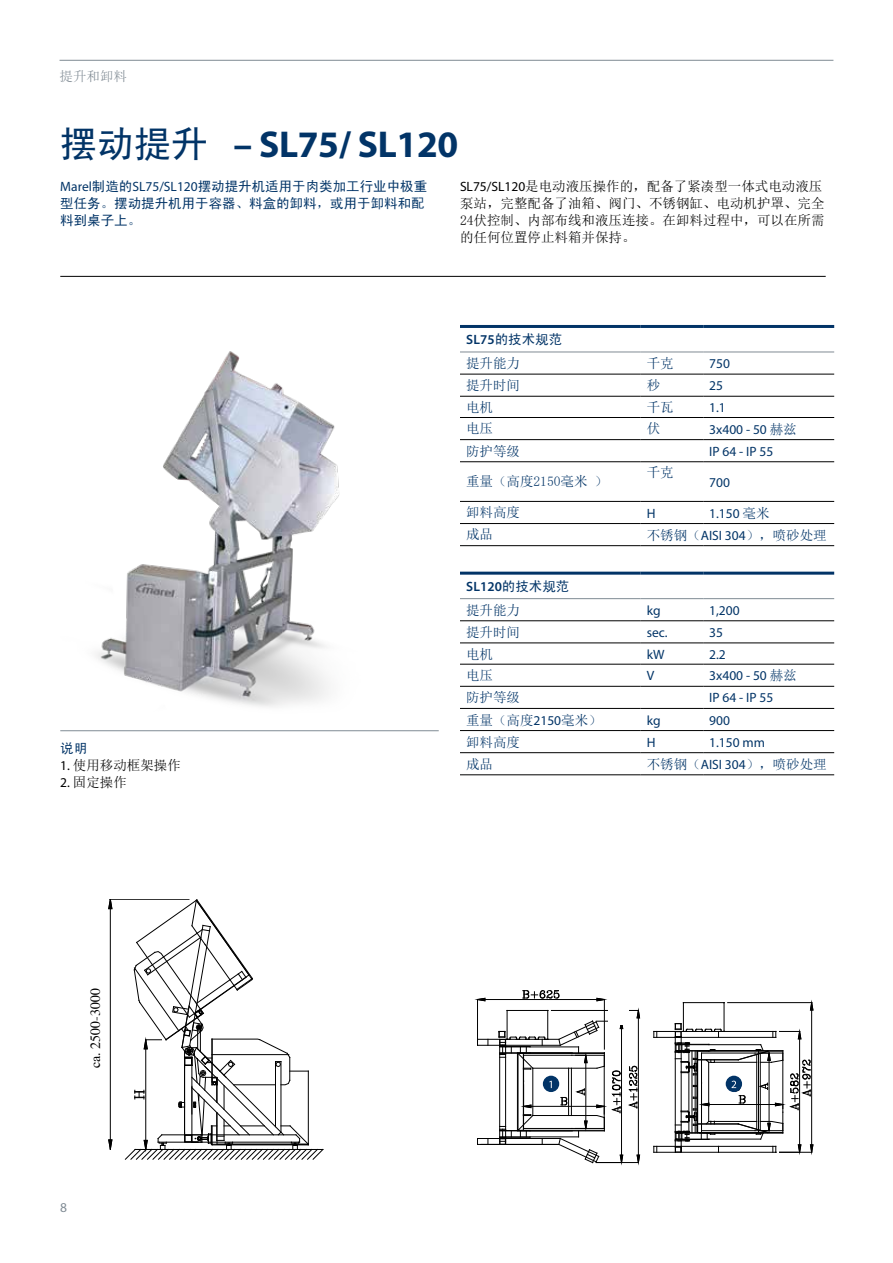
<style>
.page{position:relative;width:893px;height:1263px;background:#fff}
.page>*{position:absolute;margin:0;border:0;box-sizing:border-box;transform-origin:0 0}
.t1{font:700 37.5px "Myriad Pro";letter-spacing:-.01em;color:#023467}
.t2{font:14.1px "Times";color:#000}
.t3{font:13.5px/17px "Sim Sun";color:#000}
.t4{font:13.5px "Sim Sun";color:#023467}
.t5{font:13.5px "Myriad Pro";color:#023467}
.t6{font:13.5px/17px "Sim Hei";color:#023467}
.t7{font:600 13.5px "Myriad Pro";letter-spacing:.005em;color:#023467}
.t8{font:13.5px "Sim Sun";color:#808b94}
.t9{font:13.5px "Myriad Pro";color:#808b94}
.s1{font-family:"Sim Hei";font-weight:400}
.s2{font-family:"Myriad Pro"}
.s3{font-family:"Myriad Pro";font-weight:600}
.s4{font-family:"Sim Sun"}
</style>
<div class="page">
<hr style="left:60px;top:60px;width:773px;height:1px;background:#808b94">
<hr style="left:654px;top:1152px;width:122px;height:1px;background:#000">
<hr style="left:654px;top:1146px;width:122px;height:1px;background:#000">
<hr style="left:654px;top:1031px;width:122px;height:1px;background:#000">
<hr style="left:654px;top:1037px;width:122px;height:1px;background:#000">
<svg style="left:654px;top:1146px;width:3px;height:6px"></svg>
<hr style="left:604px;top:999px;width:1px;height:50px;background:#000">
<hr style="left:477px;top:999px;width:1px;height:42px;background:#000">
<hr style="left:485px;top:999px;width:112px;height:1px;background:#000">
<svg style="left:596px;top:998px;width:11px;height:3px"></svg>
<svg style="left:522px;top:990px;width:37px;height:9px"></svg>
<svg style="left:475px;top:998px;width:10px;height:3px"></svg>
<svg style="left:125px;top:899px;width:199px;height:261px"></svg>
<hr style="left:110px;top:909px;width:1px;height:231px;background:#000">
<svg style="left:108px;top:899px;width:4px;height:10px"></svg>
<svg style="left:108px;top:1139px;width:4px;height:11px"></svg>
<hr style="left:110px;top:899px;width:79px;height:1px;background:#000">
<img style="left:60px;top:351px;width:339px;height:381px">
<hr style="left:60px;top:276px;width:766px;height:1px;background:#000">
<hr style="left:460px;top:374px;width:181px;height:1px;background:#000">
<hr style="left:641px;top:374px;width:62px;height:1px;background:#000">
<hr style="left:703px;top:374px;width:131px;height:1px;background:#000">
<hr style="left:460px;top:352px;width:181px;height:1px;background:#808b94">
<hr style="left:641px;top:352px;width:62px;height:1px;background:#808b94">
<hr style="left:703px;top:352px;width:131px;height:1px;background:#808b94">
<hr style="left:460px;top:325px;width:181px;height:3px;background:#023467">
<hr style="left:641px;top:325px;width:62px;height:3px;background:#023467">
<hr style="left:703px;top:325px;width:131px;height:3px;background:#023467">
<hr style="left:460px;top:396px;width:181px;height:1px;background:#000">
<hr style="left:641px;top:396px;width:62px;height:1px;background:#000">
<hr style="left:703px;top:396px;width:131px;height:1px;background:#000">
<hr style="left:460px;top:417px;width:181px;height:1px;background:#000">
<hr style="left:641px;top:417px;width:62px;height:1px;background:#000">
<hr style="left:703px;top:417px;width:131px;height:1px;background:#000">
<hr style="left:460px;top:439px;width:181px;height:1px;background:#000">
<hr style="left:641px;top:439px;width:62px;height:1px;background:#000">
<hr style="left:703px;top:439px;width:131px;height:1px;background:#000">
<hr style="left:460px;top:461px;width:181px;height:1px;background:#000">
<hr style="left:641px;top:461px;width:62px;height:1px;background:#000">
<hr style="left:703px;top:461px;width:131px;height:1px;background:#000">
<hr style="left:460px;top:501px;width:181px;height:1px;background:#000">
<hr style="left:641px;top:501px;width:62px;height:1px;background:#000">
<hr style="left:703px;top:501px;width:131px;height:1px;background:#000">
<hr style="left:460px;top:523px;width:181px;height:1px;background:#000">
<hr style="left:641px;top:523px;width:62px;height:1px;background:#000">
<hr style="left:703px;top:523px;width:131px;height:1px;background:#000">
<hr style="left:460px;top:545px;width:181px;height:1px;background:#000">
<hr style="left:641px;top:545px;width:62px;height:1px;background:#000">
<hr style="left:703px;top:545px;width:131px;height:1px;background:#000">
<hr style="left:460px;top:620px;width:181px;height:1px;background:#000">
<hr style="left:641px;top:620px;width:62px;height:1px;background:#000">
<hr style="left:703px;top:620px;width:131px;height:1px;background:#000">
<hr style="left:460px;top:598px;width:181px;height:1px;background:#808b94">
<hr style="left:641px;top:598px;width:62px;height:1px;background:#808b94">
<hr style="left:703px;top:598px;width:131px;height:1px;background:#808b94">
<hr style="left:460px;top:572px;width:181px;height:3px;background:#023467">
<hr style="left:641px;top:572px;width:62px;height:3px;background:#023467">
<hr style="left:703px;top:572px;width:131px;height:3px;background:#023467">
<hr style="left:460px;top:643px;width:181px;height:1px;background:#000">
<hr style="left:641px;top:643px;width:62px;height:1px;background:#000">
<hr style="left:703px;top:643px;width:131px;height:1px;background:#000">
<hr style="left:460px;top:664px;width:181px;height:1px;background:#000">
<hr style="left:641px;top:664px;width:62px;height:1px;background:#000">
<hr style="left:703px;top:664px;width:131px;height:1px;background:#000">
<hr style="left:460px;top:686px;width:181px;height:1px;background:#000">
<hr style="left:641px;top:686px;width:62px;height:1px;background:#000">
<hr style="left:703px;top:686px;width:131px;height:1px;background:#000">
<hr style="left:460px;top:708px;width:181px;height:1px;background:#000">
<hr style="left:641px;top:708px;width:62px;height:1px;background:#000">
<hr style="left:703px;top:708px;width:131px;height:1px;background:#000">
<hr style="left:460px;top:730px;width:181px;height:1px;background:#000">
<hr style="left:641px;top:730px;width:62px;height:1px;background:#000">
<hr style="left:703px;top:730px;width:131px;height:1px;background:#000">
<hr style="left:460px;top:752px;width:181px;height:1px;background:#000">
<hr style="left:641px;top:752px;width:62px;height:1px;background:#000">
<hr style="left:703px;top:752px;width:131px;height:1px;background:#000">
<hr style="left:460px;top:774px;width:181px;height:1px;background:#000">
<hr style="left:641px;top:774px;width:62px;height:1px;background:#000">
<hr style="left:703px;top:774px;width:131px;height:1px;background:#000">
<svg style="left:477px;top:1007px;width:163px;height:158px"></svg>
<svg style="left:675px;top:1000px;width:138px;height:155px"></svg>
<hr style="left:60px;top:730px;width:379px;height:1px;background:#808b94">
<p class="t8" style="left:60px;top:69px;width:69px">提升和卸料</p>
<h1 class="t1" style="left:60px;top:120px;width:400px"><span class="s1">摆动提升</span> – SL75/ SL120</h1>
<p class="t6" style="left:60px;top:178px;width:368px"><span class="s2">Marel</span>制造的<span class="s2">SL75/SL120</span>摆动提升机适用于肉类加工行业中极重型任务。摆动提升机用于容器、料盒的卸料，或用于卸料和配料到桌子上。</p>
<p class="t3" style="left:460px;top:178px;width:366px"><span class="s2">SL75/SL120</span>是电动液压操作的，配备了紧凑型一体式电动液压泵站，完整配备了油箱、阀门、不锈钢缸、电动机护罩、完全<br>24伏控制、内部布线和液压连接。在卸料过程中，可以在所需的任何位置停止料箱并保持。</p>
<p class="t6" style="left:60px;top:739px;width:29px">说明</p>
<p class="t3" style="left:60px;top:756px;width:122px"><span class="s2">1.</span> 使用移动框架操作</p>
<p class="t3" style="left:60px;top:773px;width:68px"><span class="s2">2.</span> 固定操作</p>
<p class="t2" style="left:82px;top:1068px;width:82px;rotate:-90deg">ca. 2500-3000</p>
<p class="t9" style="left:60px;top:1199px;width:8px">8</p>
<p class="t6" style="left:466px;top:331px;width:98px"><span class="s3">SL75</span>的技术规范</p>
<p class="t4" style="left:466px;top:356px;width:55px">提升能力</p>
<p class="t4" style="left:647px;top:356px;width:28px">千克</p>
<p class="t5" style="left:709px;top:355px;width:22px">750</p>
<p class="t4" style="left:466px;top:378px;width:55px">提升时间</p>
<p class="t4" style="left:647px;top:378px;width:15px">秒</p>
<p class="t5" style="left:709px;top:377px;width:15px">25</p>
<p class="t4" style="left:466px;top:400px;width:28px">电机</p>
<p class="t4" style="left:647px;top:400px;width:28px">千瓦</p>
<p class="t5" style="left:709px;top:399px;width:18px">1.1</p>
<p class="t4" style="left:466px;top:422px;width:28px">电压</p>
<p class="t4" style="left:647px;top:422px;width:15px">伏</p>
<p class="t5" style="left:709px;top:421px;width:89px">3x400 - 50 <span class="s4">赫兹</span></p>
<p class="t4" style="left:466px;top:444px;width:55px">防护等级</p>
<p class="t5" style="left:709px;top:443px;width:66px">IP 64 - IP 55</p>
<p class="t4" style="left:466px;top:475px;width:143px">重量（高度2150毫米 ）</p>
<p class="t4" style="left:647px;top:466px;width:28px">千克</p>
<p class="t5" style="left:709px;top:474px;width:22px">700</p>
<p class="t4" style="left:466px;top:506px;width:55px">卸料高度</p>
<p class="t5" style="left:647px;top:505px;width:10px">H</p>
<p class="t5" style="left:709px;top:505px;width:62px">1.150 <span class="s4">毫米</span></p>
<p class="t4" style="left:466px;top:528px;width:28px">成品</p>
<p class="t4" style="left:647px;top:528px;width:182px">不锈钢（<span class="s2">AISI 304</span>），喷砂处理</p>
<p class="t7" style="left:466px;top:578px;width:105px">SL120<span class="s1">的技术规范</span></p>
<p class="t4" style="left:466px;top:603px;width:55px">提升能力</p>
<p class="t5" style="left:647px;top:602px;width:15px">kg</p>
<p class="t5" style="left:709px;top:602px;width:32px">1,200</p>
<p class="t4" style="left:466px;top:625px;width:55px">提升时间</p>
<p class="t5" style="left:647px;top:624px;width:22px">sec.</p>
<p class="t5" style="left:709px;top:624px;width:15px">35</p>
<p class="t4" style="left:466px;top:647px;width:28px">电机</p>
<p class="t5" style="left:647px;top:646px;width:19px">kW</p>
<p class="t5" style="left:709px;top:646px;width:18px">2.2</p>
<p class="t4" style="left:466px;top:668px;width:28px">电压</p>
<p class="t5" style="left:647px;top:667px;width:9px">V</p>
<p class="t5" style="left:709px;top:667px;width:89px">3x400 - 50 <span class="s4">赫兹</span></p>
<p class="t4" style="left:466px;top:691px;width:55px">防护等级</p>
<p class="t5" style="left:709px;top:689px;width:66px">IP 64 - IP 55</p>
<p class="t4" style="left:466px;top:713px;width:137px">重量（高度<span class="s2">2150</span>毫米）</p>
<p class="t5" style="left:647px;top:712px;width:15px">kg</p>
<p class="t5" style="left:709px;top:712px;width:22px">900</p>
<p class="t4" style="left:466px;top:735px;width:55px">卸料高度</p>
<p class="t5" style="left:647px;top:734px;width:10px">H</p>
<p class="t5" style="left:709px;top:734px;width:57px">1.150 mm</p>
<p class="t4" style="left:466px;top:757px;width:28px">成品</p>
<p class="t4" style="left:647px;top:757px;width:182px">不锈钢（<span class="s2">AISI 304</span>），喷砂处理</p>
</div>
